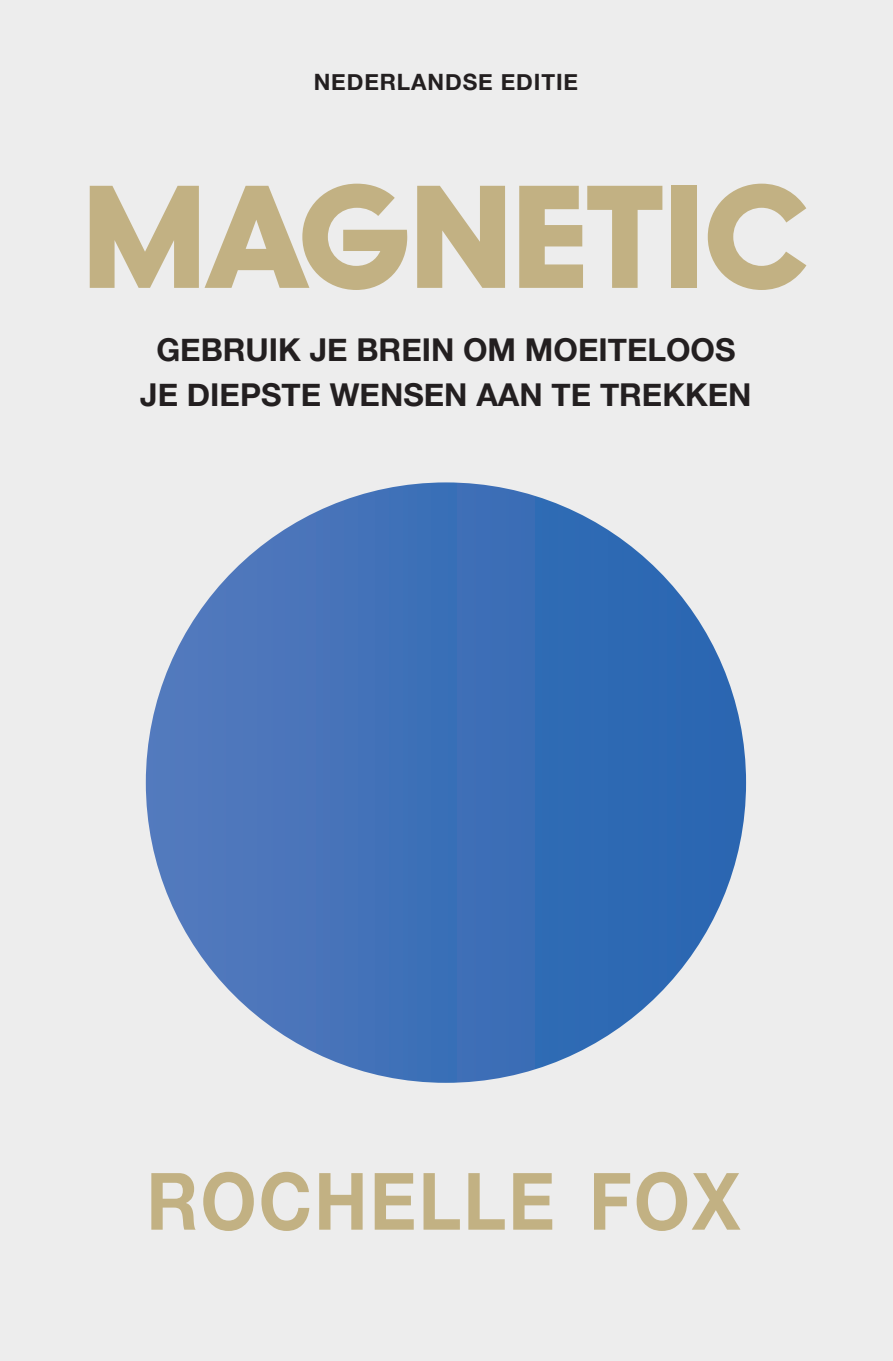
<style>
.page{position:relative;width:893px;height:1361px;background:#ededed}
.page>*{position:absolute;margin:0;border:0;box-sizing:border-box;transform-origin:0 0}
.t1{font:900 141.75px "Intervogue Alt";letter-spacing:-.02em;color:#c2b183}
.t2{font:700 31.5px/45px "Helvetica Neue";color:#231f20;text-align:center}
.t3{font:700 22.5px "Helvetica Neue";letter-spacing:.04em;color:#231f20}
</style>
<div class="page">
<div style="left:146px;top:482px;width:600px;height:601px;background:linear-gradient(to right,#557abe,#2665b1);border-radius:300px"></div>
<svg style="left:594px;top:1171px;width:147px;height:60px"></svg>
<svg style="left:151px;top:1171px;width:401px;height:60px"></svg>
<p class="t3" style="left:314px;top:64px;width:266px">NEDERLANDSE EDITIE</p>
<h1 class="t1" style="left:81px;top:150px;width:731px">MAGNETIC</h1>
<p class="t2" style="left:140px;top:328px;width:613px">GEBRUIK JE BREIN OM MOEITELOOS<br>JE DIEPSTE WENSEN AAN TE TREKKEN</p>
</div>
